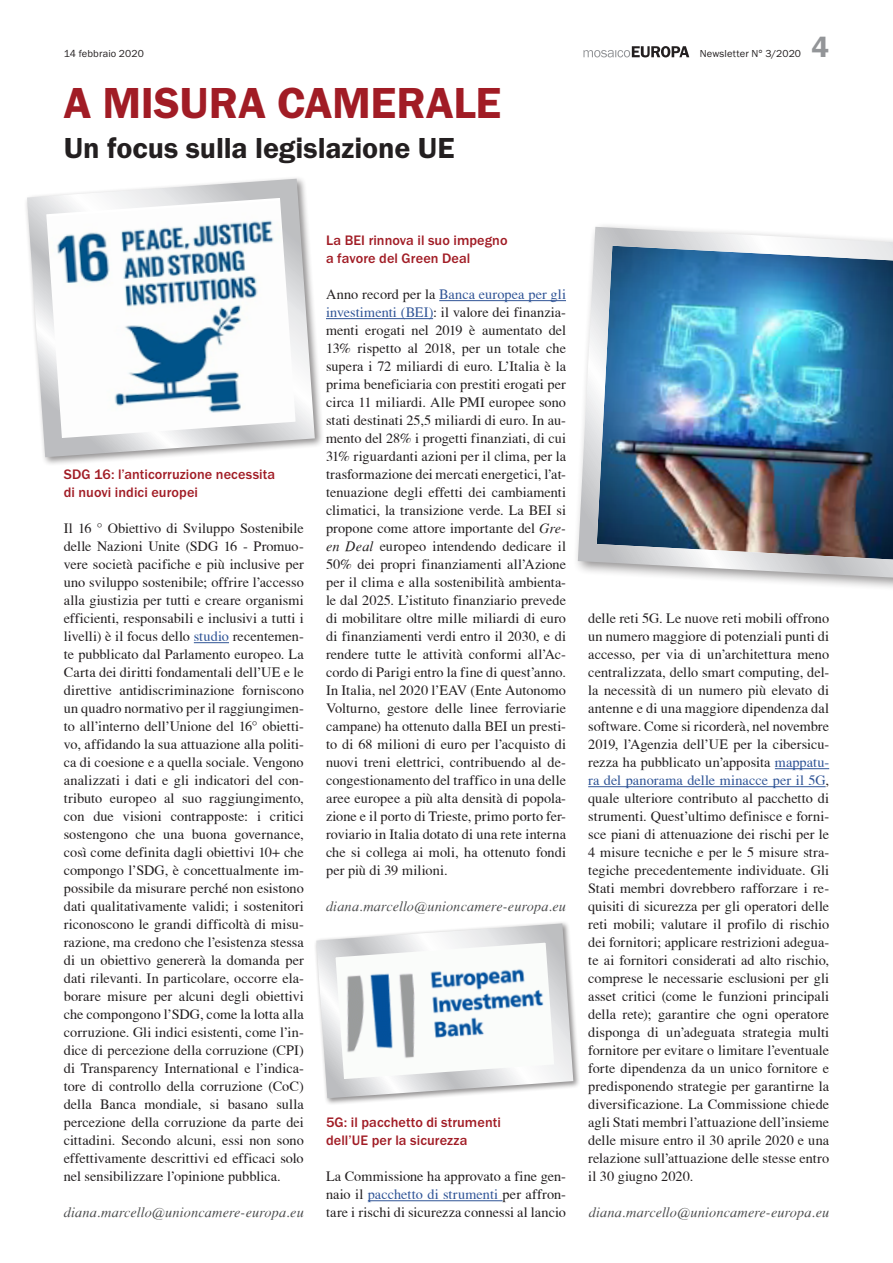
<style>
.page{position:relative;width:893px;height:1263px;background:#fff}
.page>*{position:absolute;margin:0;border:0;box-sizing:border-box;transform-origin:0 0}
.t1{font:600 45px "Franklin Gothic Itc T";letter-spacing:-.005em;color:#a11c25}
.t2{font:600 30px "Franklin Gothic Itc T";letter-spacing:-.005em;color:#231f20}
.t3{font:600 30px "Franklin Gothic Itc T";color:#939598}
.t4{font:14.25px/18px "T Acc LAD";letter-spacing:.005em;color:#231f20;text-align:justify}
.t5{font:500 14.25px/18px "Franklin Gothic Itc T";letter-spacing:.005em;color:#a11c25}
.t6{font:14.25px "T Acc LAD Italic";letter-spacing:.005em;color:#4b4c4d}
.t7{font:10.5px "Franklin Gothic Itc T";letter-spacing:.01em;color:#231f20}
.s1{color:#2f5496}
.s2{font-family:"T Acc LAD Italic"}
</style>
<div class="page">
<svg style="left:583px;top:46px;width:106px;height:11px"></svg>
<hr style="left:775px;top:768px;width:54px;height:1px;background:#2f5496">
<hr style="left:588px;top:786px;width:238px;height:1px;background:#2f5496">
<hr style="left:439px;top:300px;width:127px;height:1px;background:#2f5496">
<hr style="left:326px;top:318px;width:107px;height:1px;background:#2f5496">
<hr style="left:368px;top:1200px;width:135px;height:1px;background:#2f5496">
<hr style="left:194px;top:642px;width:35px;height:1px;background:#2f5496">
<img style="left:576px;top:225px;width:317px;height:363px">
<svg style="left:26px;top:178px;width:296px;height:286px"></svg>
<svg style="left:315px;top:922px;width:264px;height:182px"></svg>
<p class="t7" style="left:64px;top:48px;width:82px">14 febbraio 2020</p>
<p class="t7" style="left:700px;top:48px;width:103px">Newsletter N° 3/2020</p>
<h1 class="t1" style="left:64px;top:77px;width:439px">A MISURA CAMERALE</h1>
<h2 class="t2" style="left:64px;top:131px;width:392px">Un focus sulla legislazione UE</h2>
<h2 class="t3" style="left:812px;top:30px;width:19px">4</h2>
<p class="t5" style="left:64px;top:465px;width:213px">SDG 16: l’anticorruzione necessita di nuovi indici europei</p>
<p class="t4" style="left:64px;top:519px;width:242px">Il 16 ° Obiettivo di Sviluppo Sostenibile delle Nazioni Unite (SDG 16 - Promuo&shy;vere società pacifiche e più inclusive per uno sviluppo sostenibile; offrire l’accesso alla giustizia per tutti e creare organismi efficienti, responsabili e inclusivi a tutti i livelli) è il focus dello <span class="s1">studio</span> recentemen&shy;te pubblicato dal Parlamento europeo. La Carta dei diritti fondamentali dell’UE e le direttive antidiscriminazione forniscono un quadro normativo per il raggiungimen&shy;to all’interno dell’Unione del 16° obietti&shy;vo, affidando la sua attuazione alla politi&shy;ca di coesione e a quella sociale. Vengono analizzati i dati e gli indicatori del con&shy;tributo europeo al suo raggiungimento, con due visioni contrapposte: i critici sostengono che una buona governance, così come definita dagli obiettivi 10+ che compongo l’SDG, è concettualmente im&shy;possibile da misurare perché non esistono dati qualitativamente validi; i sostenitori riconoscono le grandi difficoltà di misu&shy;razione, ma credono che l’esistenza stessa di un obiettivo genererà la domanda per dati rilevanti. In particolare, occorre ela&shy;borare misure per alcuni degli obiettivi che compongono l’SDG, come la lotta alla corruzione. Gli indici esistenti, come l’in&shy;dice di percezione della corruzione (CPI) di Transparency International e l’indica&shy;tore di controllo della corruzione (CoC) della Banca mondiale, si basano sulla percezione della corruzione da parte dei cittadini. Secondo alcuni, essi non sono effettivamente descrittivi ed efficaci solo nel sensibilizzare l’opinione pubblica.</p>
<p class="t6" style="left:64px;top:1204px;width:241px">diana.marcello@unioncamere-europa.eu</p>
<p class="t5" style="left:326px;top:231px;width:183px">La BEI rinnova il suo impegno a favore del Green Deal</p>
<p class="t4" style="left:326px;top:285px;width:242px">Anno record per la <span class="s1">Banca europea per gli investimenti (BEI)</span>: il valore dei finanzia&shy;menti erogati nel 2019 è aumentato del 13% rispetto al 2018, per un totale che supera i 72 miliardi di euro. L’Italia è la prima beneficiaria con prestiti erogati per circa 11 miliardi. Alle PMI europee sono stati destinati 25,5 miliardi di euro. In au&shy;mento del 28% i progetti finanziati, di cui 31% riguardanti azioni per il clima, per la trasformazione dei mercati energetici, l’at&shy;tenuazione degli effetti dei cambiamenti climatici, la transizione verde. La BEI si propone come attore importante del <span class="s2">Gre&shy;en Deal</span> europeo intendendo dedicare il 50% dei propri finanziamenti all’Azione per il clima e alla sostenibilità ambienta&shy;le dal 2025. L’istituto finanziario prevede di mobilitare oltre mille miliardi di euro di finanziamenti verdi entro il 2030, e di rendere tutte le attività conformi all’Ac&shy;cordo di Parigi entro la fine di quest’anno.<br>In Italia, nel 2020 l’EAV (Ente Autonomo Volturno, gestore delle linee ferroviarie campane) ha ottenuto dalla BEI un presti&shy;to di 68 milioni di euro per l’acquisto di nuovi treni elettrici, contribuendo al de&shy;congestionamento del traffico in una delle aree europee a più alta densità di popola&shy;zione e il porto di Trieste, primo porto fer&shy;roviario in Italia dotato di una rete interna che si collega ai moli, ha ottenuto fondi per più di 39 milioni.</p>
<p class="t6" style="left:326px;top:898px;width:241px">diana.marcello@unioncamere-europa.eu</p>
<p class="t5" style="left:326px;top:1113px;width:176px">5G: il pacchetto di strumenti dell’UE per la sicurezza</p>
<p class="t4" style="left:326px;top:1167px;width:242px">La Commissione ha approvato a fine gen&shy;naio il <span class="s1">pacchetto di strumenti</span> per affron&shy;tare i rischi di sicurezza connessi al lancio</p>
<p class="t4" style="left:588px;top:609px;width:242px">delle reti 5G. Le nuove reti mobili offrono un numero maggiore di potenziali punti di accesso, per via di un’architettura meno centralizzata, dello smart computing, del&shy;la necessità di un numero più elevato di antenne e di una maggiore dipendenza dal software. Come si ricorderà, nel novembre 2019, l’Agenzia dell’UE per la cibersicu&shy;rezza ha pubblicato un’apposita <span class="s1">mappatu&shy;ra del panorama delle minacce per il 5G</span>, quale ulteriore contributo al pacchetto di strumenti. Quest’ultimo definisce e forni&shy;sce piani di attenuazione dei rischi per le 4 misure tecniche e per le 5 misure stra&shy;tegiche precedentemente individuate. Gli Stati membri dovrebbero rafforzare i re&shy;quisiti di sicurezza per gli operatori delle reti mobili; valutare il profilo di rischio dei fornitori; applicare restrizioni adegua&shy;te ai fornitori considerati ad alto rischio, comprese le necessarie esclusioni per gli asset critici (come le funzioni principali della rete); garantire che ogni operatore disponga di un’adeguata strategia multi fornitore per evitare o limitare l’eventuale forte dipendenza da un unico fornitore e predisponendo strategie per garantirne la diversificazione. La Commissione chiede agli Stati membri l’attuazione dell’insieme delle misure entro il 30 aprile 2020 e una relazione sull’attuazione delle stesse entro il 30 giugno 2020.</p>
<p class="t6" style="left:589px;top:1204px;width:242px">diana.marcello@unioncamere-europa.eu</p>
</div>
